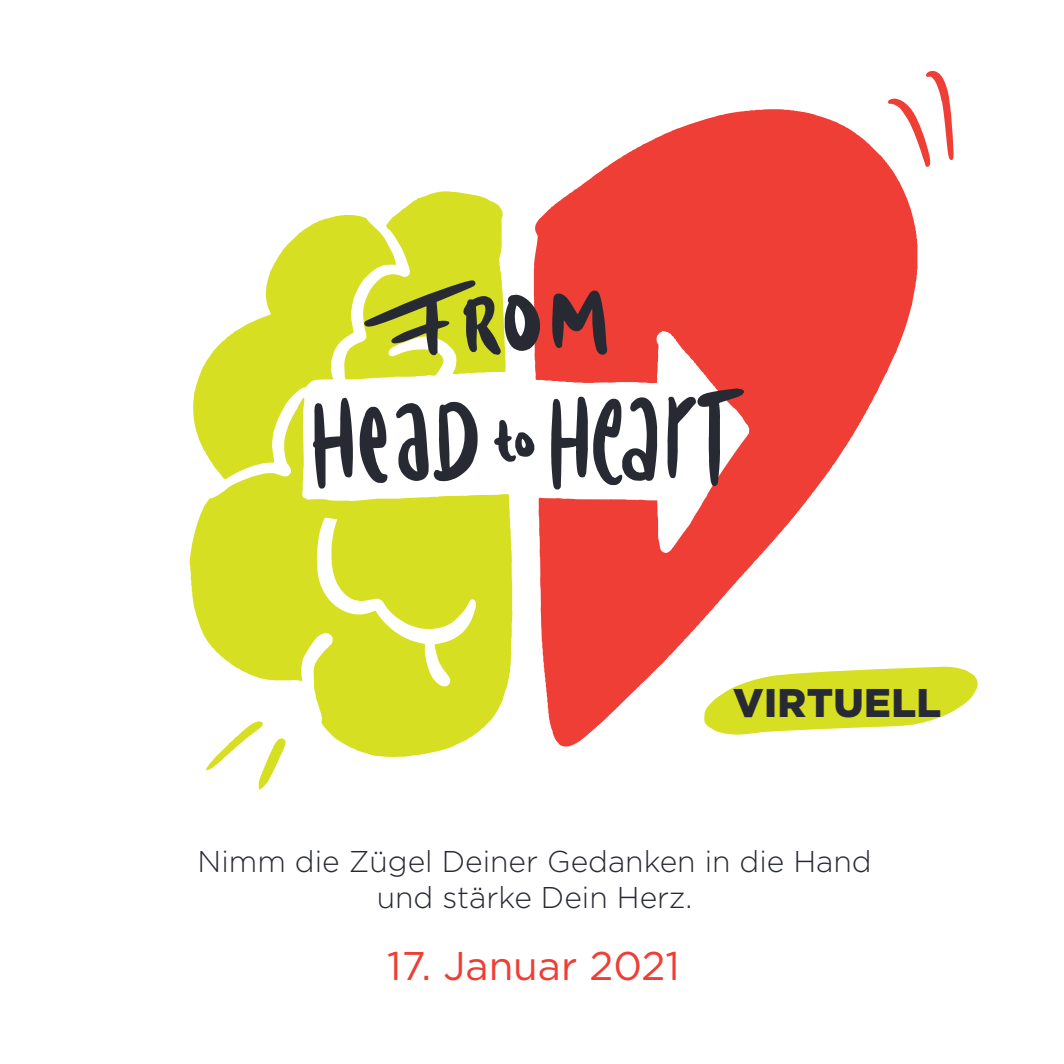
<style>
.page{position:relative;width:1064px;height:1064px;background:#fff}
.page>*{position:absolute;margin:0;border:0;box-sizing:border-box;transform-origin:0 0}
.t1{font:40px "Gotham";color:#ee3e35}
.t2{font:900 40px "Gotham";letter-spacing:.01em;color:#282a33}
.t3{font:300 30px/36px "Gotham";color:#282a33;text-align:center}
</style>
<div class="page">
<svg style="left:888px;top:71px;width:65px;height:96px"></svg>
<svg style="left:533px;top:109px;width:384px;height:637px;fill:#ee3e35"></svg>
<svg style="left:190px;top:191px;width:322px;height:566px;fill:#d6df21"></svg>
<svg style="left:206px;top:720px;width:80px;height:69px"></svg>
<svg style="left:313px;top:397px;width:40px;height:91px"></svg>
<svg style="left:396px;top:401px;width:81px;height:80px"></svg>
<svg style="left:359px;top:406px;width:28px;height:77px"></svg>
<svg style="left:551px;top:396px;width:36px;height:93px"></svg>
<svg style="left:593px;top:397px;width:64px;height:88px"></svg>
<svg style="left:667px;top:388px;width:76px;height:98px"></svg>
<svg style="left:494px;top:420px;width:40px;height:41px"></svg>
<svg style="left:364px;top:280px;width:175px;height:75px;background:#a0a246"></svg>
<svg style="left:551px;top:289px;width:56px;height:66px;background:#8a3333"></svg>
<svg style="left:703px;top:666px;width:275px;height:68px"></svg>
<h1 class="t2" style="left:733px;top:674px;width:209px">VIRTUELL</h1>
<p class="t3" style="left:197px;top:841px;width:675px">Nimm die Zügel Deiner Gedanken in die Hand und stärke Dein Herz.</p>
<h1 class="t1" style="left:387px;top:939px;width:294px">17. Januar 2021</h1>
</div>
